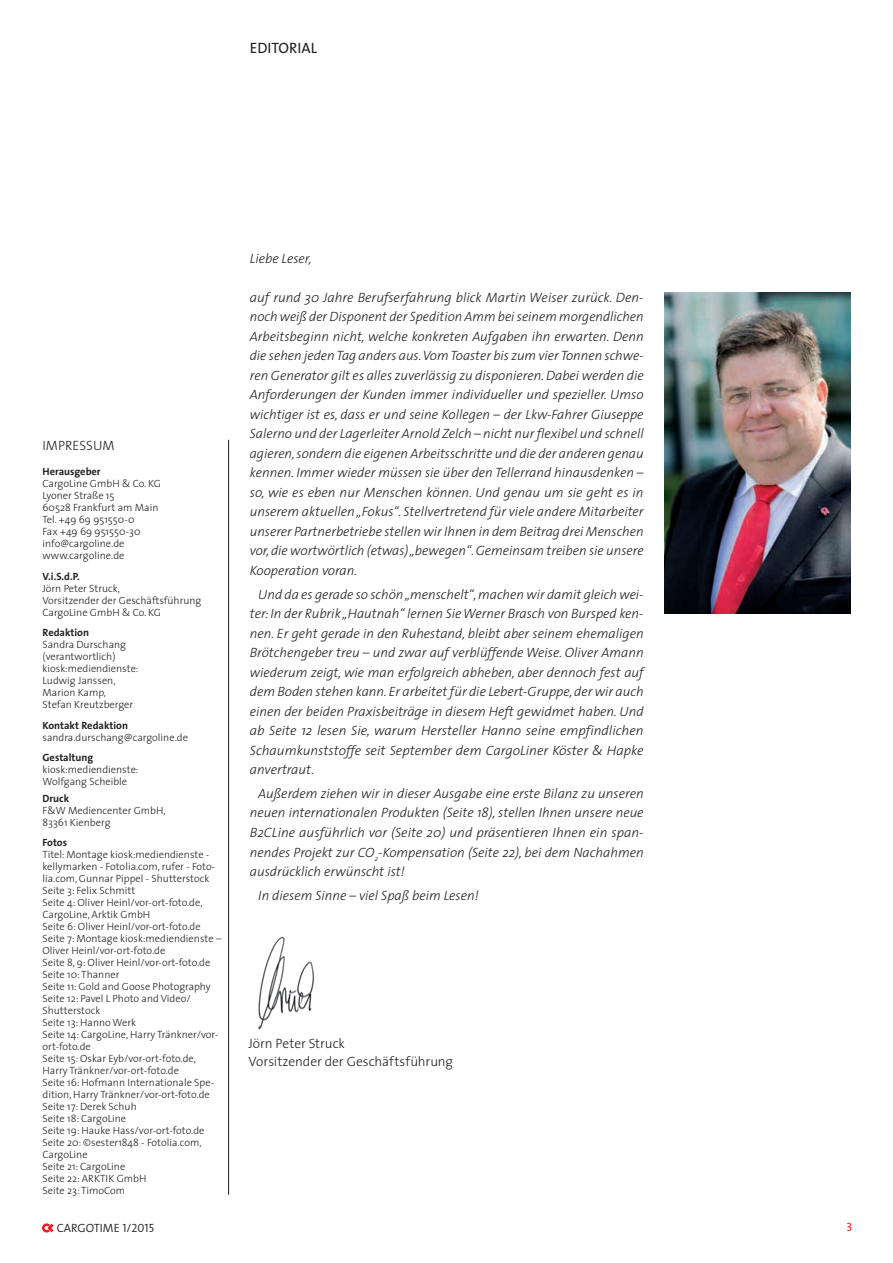
<style>
.page{position:relative;width:893px;height:1263px;background:#fff}
.page>*{position:absolute;margin:0;border:0;box-sizing:border-box;transform-origin:0 0}
.t1{font:15px "The Sans";color:#231f20}
.t2{font:italic 300 13.5px/19.5px "The Sans";color:#231f20;text-align:justify}
.t3{font:300 13.5px/18px "The Sans";color:#231f20}
.t4{font:12px "The Sans Semi Light Caps";color:#231f20}
.t5{font:12px "The Sans Caps";color:#ee1b2b}
.t6{font:300 10.5px/12px "The Sans";color:#231f20}
.t7{font:700 10.5px "The Sans";color:#231f20}
</style>
<div class="page">
<svg style="left:42px;top:1223px;width:12px;height:9px"></svg>
<hr style="left:228px;top:440px;width:1px;height:755px;background:#231f20">
<img style="left:664px;top:292px;width:186px;height:321px">
<img style="left:258px;top:936px;width:56px;height:94px">
<p class="t1" style="left:250px;top:36px;width:69px">EDITORIAL</p>
<p class="t3" style="left:43px;top:436px;width:73px">IMPRESSUM</p>
<p class="t7" style="left:43px;top:463px;width:60px">Herausgeber</p>
<p class="t6" style="left:43px;top:477px;width:120px">CargoLine GmbH &amp; Co. KG<br>Lyoner Straße 15<br>60528 Frankfurt am Main<br>Tel. +49 69 951550-0<br>Fax +49 69 951550-30 info@cargoline.de www.cargoline.de</p>
<p class="t7" style="left:43px;top:568px;width:39px">V.i.S.d.P.</p>
<p class="t6" style="left:43px;top:582px;width:160px">Jörn Peter Struck,<br>Vorsitzender der Geschäftsführung<br>CargoLine GmbH &amp; Co. KG</p>
<p class="t7" style="left:43px;top:624px;width:48px">Redaktion</p>
<p class="t6" style="left:43px;top:638px;width:97px">Sandra Durschang (verantwortlich) kiosk:mediendienste:<br>Ludwig Janssen,<br>Marion Kamp,<br>Stefan Kreutzberger</p>
<p class="t7" style="left:43px;top:717px;width:87px">Kontakt Redaktion</p>
<p class="t6" style="left:43px;top:731px;width:147px">sandra.durschang@cargoline.de</p>
<p class="t7" style="left:43px;top:749px;width:52px">Gestaltung</p>
<p class="t6" style="left:43px;top:764px;width:97px">kiosk:mediendienste:<br>Wolfgang Scheible</p>
<p class="t7" style="left:43px;top:789px;width:28px">Druck</p>
<p class="t6" style="left:43px;top:804px;width:125px">F&amp;W Mediencenter GmbH,<br>83361 Kienberg</p>
<p class="t7" style="left:43px;top:834px;width:26px">Fotos</p>
<p class="t6" style="left:43px;top:848px;width:180px">Titel: Montage kiosk:mediendienste - kellymarken - Fotolia.com, rufer - Foto&shy;lia.com, Gunnar Pippel - Shutterstock<br>Seite 3: Felix Schmitt<br>Seite 4: Oliver Heinl/vor-ort-foto.de,<br>CargoLine, Arktik GmbH<br>Seite 6: Oliver Heinl/vor-ort-foto.de<br>Seite 7: Montage kiosk:mediendienste –<br>Oliver Heinl/vor-ort-foto.de<br>Seite 8, 9: Oliver Heinl/vor-ort-foto.de<br>Seite 10: Thanner<br>Seite 11: Gold and Goose Photography<br>Seite 12: Pavel L Photo and Video/<br>Shutterstock<br>Seite 13: Hanno Werk<br>Seite 14: CargoLine, Harry Tränkner/vor&shy;ort-foto.de<br>Seite 15: Oskar Eyb/vor-ort-foto.de,<br>Harry Tränkner/vor-ort-foto.de<br>Seite 16: Hofmann Internationale Spe&shy;dition, Harry Tränkner/vor-ort-foto.de<br>Seite 17: Derek Schuh<br>Seite 18: CargoLine<br>Seite 19: Hauke Hass/vor-ort-foto.de<br>Seite 20: ©sester1848 - Fotolia.com,<br>CargoLine<br>Seite 21: CargoLine<br>Seite 22: ARKTIK GmbH<br>Seite 23: TimoCom</p>
<p class="t2" style="left:250px;top:248px;width:63px">Liebe Leser,</p>
<p class="t2" style="left:250px;top:287px;width:395px">auf rund 30 Jahre Berufserfahrung blick Martin Weiser zurück. Den&shy;noch weiß der Disponent der Spedition Amm bei seinem morgendlichen Arbeitsbeginn nicht, welche konkreten Aufgaben ihn erwarten. Denn die sehen jeden Tag anders aus. Vom Toaster bis zum vier Tonnen schwe&shy;ren Generator gilt es alles zuverlässig zu disponieren. Dabei werden die Anforderungen der Kunden immer individueller und spezieller. Umso wichtiger ist es, dass er und seine Kollegen – der Lkw-Fahrer Giuseppe Salerno und der Lagerleiter Arnold Zelch – nicht nur flexibel und schnell agieren, sondern die eigenen Arbeitsschritte und die der anderen genau kennen. Immer wieder müssen sie über den Tellerrand hinausdenken – so, wie es eben nur Menschen können. Und genau um sie geht es in unserem aktuellen „Fokus“. Stellvertretend für viele andere Mitarbeiter unserer Partnerbetriebe stellen wir Ihnen in dem Beitrag drei Menschen vor, die wortwörtlich (etwas) „bewegen“. Gemeinsam treiben sie unsere Kooperation voran.</p>
<p class="t2" style="left:250px;top:584px;width:395px;text-indent:9px">Und da es gerade so schön „menschelt“, machen wir damit gleich wei&shy;ter: In der Rubrik „Hautnah“ lernen Sie Werner Brasch von Bursped ken&shy;nen. Er geht gerade in den Ruhestand, bleibt aber seinem ehemaligen Brötchengeber treu – und zwar auf verblüffende Weise. Oliver Amann wiederum zeigt, wie man erfolgreich abheben, aber dennoch fest auf dem Boden stehen kann. Er arbeitet für die Lebert-Gruppe, der wir auch einen der beiden Praxisbeiträge in diesem Heft gewidmet haben. Und ab Seite 12 lesen Sie, warum Hersteller Hanno seine empfindlichen Schaumkunststoffe seit September dem CargoLiner Köster &amp; Hapke anvertraut.</p>
<p class="t2" style="left:250px;top:783px;width:395px;text-indent:9px">Außerdem ziehen wir in dieser Ausgabe eine erste Bilanz zu unseren neuen internationalen Produkten (Seite 18), stellen Ihnen unsere neue B2CLine ausführlich vor (Seite 20) und präsentieren Ihnen ein span&shy;nendes Projekt zur CO<sub>2</sub>-Kompensation (Seite 22), bei dem Nachahmen ausdrücklich erwünscht ist!</p>
<p class="t2" style="left:258px;top:885px;width:222px">In diesem Sinne – viel Spaß beim Lesen!</p>
<p class="t3" style="left:248px;top:1034px;width:206px">Jörn Peter Struck<br>Vorsitzender der Geschäftsführung</p>
<p class="t4" style="left:57px;top:1218px;width:99px">CARGOTIME 1/2015</p>
<p class="t5" style="left:847px;top:1217px;width:7px">3</p>
</div>
